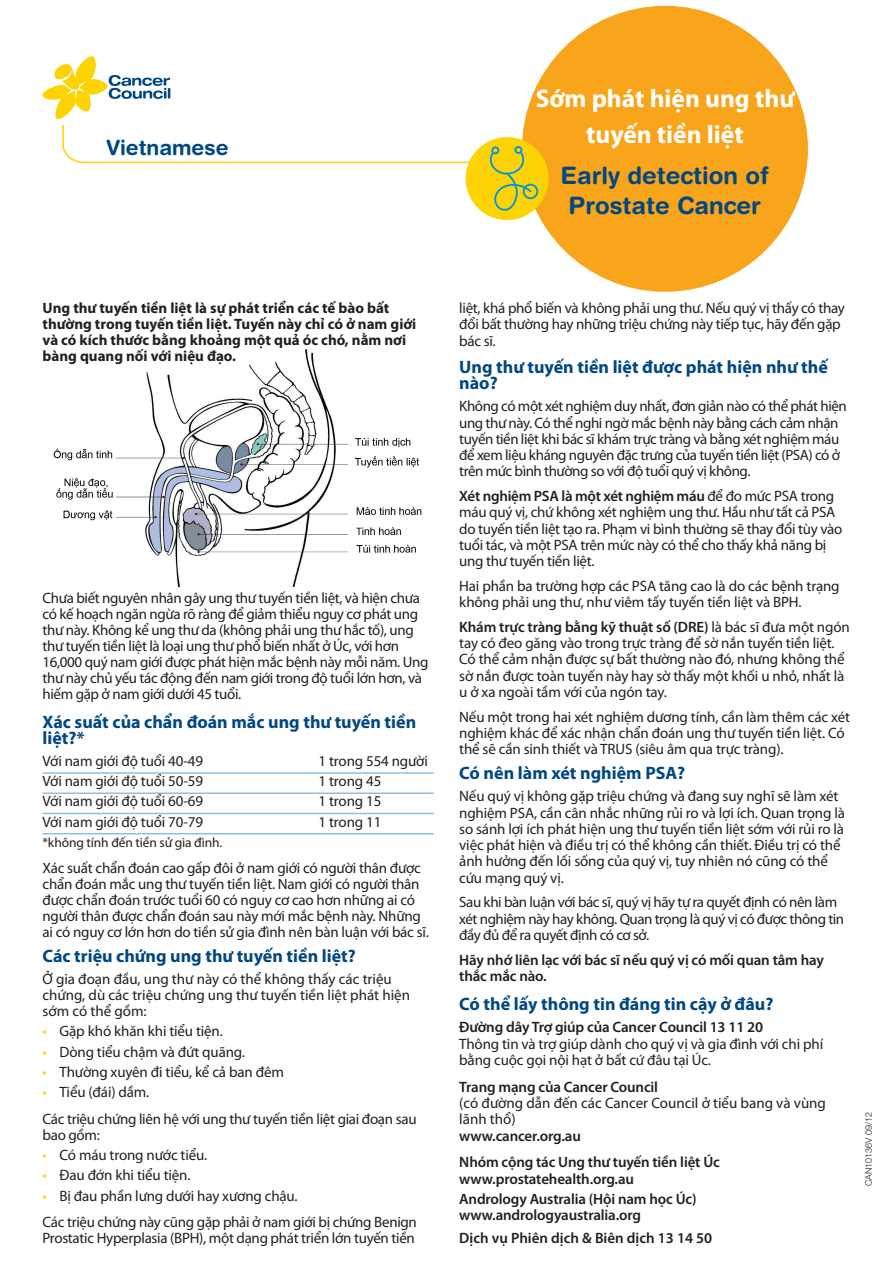
<style>
.page{position:relative;width:893px;height:1263px;background:#fff}
.page>*{position:absolute;margin:0;border:0;box-sizing:border-box;transform-origin:0 0}
.main_heading{font:700 25.5px "Myriad Pro";color:#fff}
.subs_light_blue{font:700 24px "Helvetica Rounded LT Std";color:#014782}
.subs_light_blue-2{font:700 21px "Helvetica Rounded LT Std";color:#014782}
.subs_blue{font:700 18px/16px "Myriad Pro";color:#014782}
.body{font:15px/16.2px "Myriad Pro";letter-spacing:-.015em;color:#231f20}
.intro_para{font:700 15px/16px "Myriad Pro";color:#231f20}
.bullet_para{font:15px "Myriad Pro";letter-spacing:-.01em;color:#231f20}
.body-2{font:600 15px/16.2px "Myriad Pro";letter-spacing:-.01em;color:#231f20}
.subs_light_blue-3{font:600 15px "Myriad Pro";color:#231f20}
.body-3{font:13.5px "Myriad Pro";letter-spacing:-.01em;color:#231f20}
.subs_light_blue-4{font:300 9px "Helvetica Neue LT Std";color:#231f20}
.s1{color:#fed304}
.s2{font-weight:600}
</style>
<div class="page">
<img style="left:53px;top:345px;width:369px;height:242px">
<hr style="left:43px;top:772px;width:391px;height:2px;background:#8cc0e8">
<hr style="left:43px;top:792px;width:391px;height:2px;background:#8cc0e8">
<hr style="left:43px;top:813px;width:391px;height:1px;background:#8cc0e8">
<hr style="left:43px;top:833px;width:391px;height:1px;background:#8cc0e8">
<div style="left:522px;top:6px;width:286px;height:286px;background:#f9a51b;border-radius:50%"></div>
<svg style="left:43px;top:56px;width:514px;height:163px"></svg>
<p class="subs_light_blue-2" style="left:106px;top:135px;width:124px">Vietnamese</p>
<p class="main_heading" style="left:536px;top:81px;width:260px">Sớm phát hiện ung thư</p>
<p class="main_heading" style="left:586px;top:117px;width:159px">tuyến tiền liệt</p>
<p class="subs_light_blue" style="left:561px;top:160px;width:210px">Early detection of</p>
<p class="subs_light_blue" style="left:569px;top:191px;width:194px">Prostate Cancer</p>
<p class="intro_para" style="left:43px;top:300px;width:375px">Ung thư tuyến tiền liệt là sự phát triển các tế bào bất thường trong tuyến tiền liệt. Tuyến này chỉ có ở nam giới và có kích thước bằng khoảng một quả óc chó, nằm nơi bàng quang nối với niệu đạo.</p>
<p class="body" style="left:43px;top:589px;width:387px">Chưa biết nguyên nhân gây ung thư tuyến tiền liệt, và hiện chưa có kế hoạch ngăn ngừa rõ ràng để giảm thiểu nguy cơ phát ung thư này. Không kể ung thư da (không phải ung thư hắc tố), ung thư tuyến tiền liệt là loại ung thư phổ biến nhất ở Úc, với hơn 16,000 quý nam giới được phát hiện mắc bệnh này mỗi năm. Ung thư này chủ yếu tác động đến nam giới trong độ tuổi lớn hơn, và hiếm gặp ở nam giới dưới 45 tuổi.</p>
<p class="subs_blue" style="left:43px;top:713px;width:375px">Xác suất của chẩn đoán mắc ung thư tuyến tiền liệt?*</p>
<p class="body" style="left:43px;top:752px;width:162px">Với nam giới độ tuổi 40-49</p>
<p class="body" style="left:319px;top:752px;width:111px">1 trong 554 người</p>
<p class="body" style="left:43px;top:773px;width:162px">Với nam giới độ tuổi 50-59</p>
<p class="body" style="left:319px;top:773px;width:64px">1 trong 45</p>
<p class="body" style="left:43px;top:793px;width:162px">Với nam giới độ tuổi 60-69</p>
<p class="body" style="left:319px;top:793px;width:64px">1 trong 15</p>
<p class="body" style="left:43px;top:813px;width:162px">Với nam giới độ tuổi 70-79</p>
<p class="body" style="left:319px;top:813px;width:64px">1 trong 11</p>
<p class="body-3" style="left:43px;top:834px;width:181px">*không tính đến tiền sử gia đình.</p>
<p class="body" style="left:43px;top:860px;width:388px">Xác suất chẩn đoán cao gấp đôi ở nam giới có người thân được chẩn đoán mắc ung thư tuyến tiền liệt. Nam giới có người thân được chẩn đoán trước tuổi 60 có nguy cơ cao hơn những ai có người thân được chẩn đoán sau này mới mắc bệnh này. Những ai có nguy cơ lớn hơn do tiền sử gia đình nên bàn luận với bác sĩ.</p>
<p class="subs_blue" style="left:43px;top:947px;width:315px">Các triệu chứng ung thư tuyến tiền liệt?</p>
<p class="body" style="left:43px;top:971px;width:369px">Ở gia đoạn đầu, ung thư này có thể không thấy các triệu chứng, dù các triệu chứng ung thư tuyến tiền liệt phát hiện sớm có thể gồm:</p>
<p class="bullet_para" style="left:43px;top:1022px;width:182px"><span class="s1">•</span> Gặp khó khăn khi tiểu tiện.</p>
<p class="bullet_para" style="left:43px;top:1042px;width:204px"><span class="s1">•</span> Dòng tiểu chậm và đứt quãng.</p>
<p class="bullet_para" style="left:43px;top:1063px;width:243px"><span class="s1">•</span> Thường xuyên đi tiểu, kể cả ban đêm</p>
<p class="bullet_para" style="left:43px;top:1083px;width:108px"><span class="s1">•</span> Tiểu (đái) dầm.</p>
<p class="body" style="left:43px;top:1110px;width:376px">Các triệu chứng liên hệ với ung thư tuyến tiền liệt giai đoạn sau bao gồm:</p>
<p class="bullet_para" style="left:43px;top:1146px;width:166px"><span class="s1">•</span> Có máu trong nước tiểu.</p>
<p class="bullet_para" style="left:43px;top:1166px;width:150px"><span class="s1">•</span> Đau đớn khi tiểu tiện.</p>
<p class="bullet_para" style="left:43px;top:1186px;width:257px"><span class="s1">•</span> Bị đau phần lưng dưới hay xương chậu.</p>
<p class="body" style="left:43px;top:1214px;width:376px">Các triệu chứng này cũng gặp phải ở nam giới bị chứng Benign<br>Prostatic Hyperplasia (BPH), một dạng phát triển lớn tuyến tiền</p>
<p class="body" style="left:459px;top:300px;width:387px">liệt, khá phổ biến và không phải ung thư. Nếu quý vị thấy có thay đổi bất thường hay những triệu chứng này tiếp tục, hãy đến gặp bác sĩ.</p>
<p class="subs_blue" style="left:459px;top:358px;width:371px">Ung thư tuyến tiền liệt được phát hiện như thế nào?</p>
<p class="body" style="left:459px;top:398px;width:389px">Không có một xét nghiệm duy nhất, đơn giản nào có thể phát hiện ung thư này. Có thể nghi ngờ mắc bệnh này bằng cách cảm nhận tuyến tiền liệt khi bác sĩ khám trực tràng và bằng xét nghiệm máu để xem liệu kháng nguyên đặc trưng của tuyến tiền liệt (PSA) có ở trên mức bình thường so với độ tuổi quý vị không.</p>
<p class="body" style="left:459px;top:488px;width:385px"><span class="s2">Xét nghiệm PSA là một xét nghiệm máu</span> để đo mức PSA trong máu quý vị, chứ không xét nghiệm ung thư. Hầu như tất cả PSA do tuyến tiền liệt tạo ra. Phạm vi bình thường sẽ thay đổi tùy vào tuổi tác, và một PSA trên mức này có thể cho thấy khả năng bị ung thư tuyến tiền liệt.</p>
<p class="body" style="left:459px;top:577px;width:382px">Hai phần ba trường hợp các PSA tăng cao là do các bệnh trạng không phải ung thư, như viêm tấy tuyến tiền liệt và BPH.</p>
<p class="body" style="left:459px;top:618px;width:392px"><span class="s2">Khám trực tràng bằng kỹ thuật số (DRE)</span> là bác sĩ đưa một ngón tay có đeo găng vào trong trực tràng để sờ nắn tuyến tiền liệt.<br>Có thể cảm nhận được sự bất thường nào đó, nhưng không thể sờ nắn được toàn tuyến này hay sờ thấy một khối u nhỏ, nhất là u ở xa ngoài tầm với của ngón tay.</p>
<p class="body" style="left:459px;top:708px;width:392px">Nếu một trong hai xét nghiệm dương tính, cần làm thêm các xét nghiệm khác để xác nhận chẩn đoán ung thư tuyến tiền liệt. Có thể sẽ cần sinh thiết và TRUS (siêu âm qua trực tràng).</p>
<p class="subs_blue" style="left:459px;top:764px;width:228px">Có nên làm xét nghiệm PSA?</p>
<p class="body" style="left:459px;top:788px;width:387px">Nếu quý vị không gặp triệu chứng và đang suy nghĩ sẽ làm xét nghiệm PSA, cần cân nhắc những rủi ro và lợi ích. Quan trọng là so sánh lợi ích phát hiện ung thư tuyến tiền liệt sớm với rủi ro là việc phát hiện và điều trị có thể không cần thiết. Điều trị có thể ảnh hưởng đến lối sống của quý vị, tuy nhiên nó cũng có thể cứu mạng quý vị.</p>
<p class="body" style="left:459px;top:894px;width:386px">Sau khi bàn luận với bác sĩ, quý vị hãy tự ra quyết định có nên làm xét nghiệm này hay không. Quan trọng là quý vị có được thông tin đầy đủ để ra quyết định có cơ sở.</p>
<p class="body-2" style="left:459px;top:951px;width:366px">Hãy nhớ liên lạc với bác sĩ nếu quý vị có mối quan tâm hay thắc mắc nào.</p>
<p class="subs_blue" style="left:459px;top:995px;width:316px">Có thể lấy thông tin đáng tin cậy ở đâu?</p>
<p class="body" style="left:459px;top:1019px;width:365px"><span class="s2">Đường dây Trợ giúp của Cancer Council 13 11 20<br></span>Thông tin và trợ giúp dành cho quý vị và gia đình với chi phí bằng cuộc gọi nội hạt ở bất cứ đâu tại Úc.</p>
<p class="body" style="left:459px;top:1078px;width:368px"><span class="s2">Trang mạng của Cancer Council<br></span>(có đường dẫn đến các Cancer Council ở tiểu bang và vùng lãnh thổ)<br><span class="s2">www.cancer.org.au</span></p>
<p class="body-2" style="left:459px;top:1154px;width:262px">Nhóm cộng tác Ung thư tuyến tiền liệt Úc www.prostatehealth.org.au</p>
<p class="body-2" style="left:459px;top:1190px;width:239px">Andrology Australia (Hội nam học Úc) www.andrologyaustralia.org</p>
<p class="subs_light_blue-3" style="left:459px;top:1228px;width:255px">Dịch vụ Phiên dịch &amp; Biên dịch 13 14 50</p>
<p class="subs_light_blue-4" style="left:863px;top:1186px;width:76px;rotate:-90deg">CAN10136V 09/12</p>
</div>
